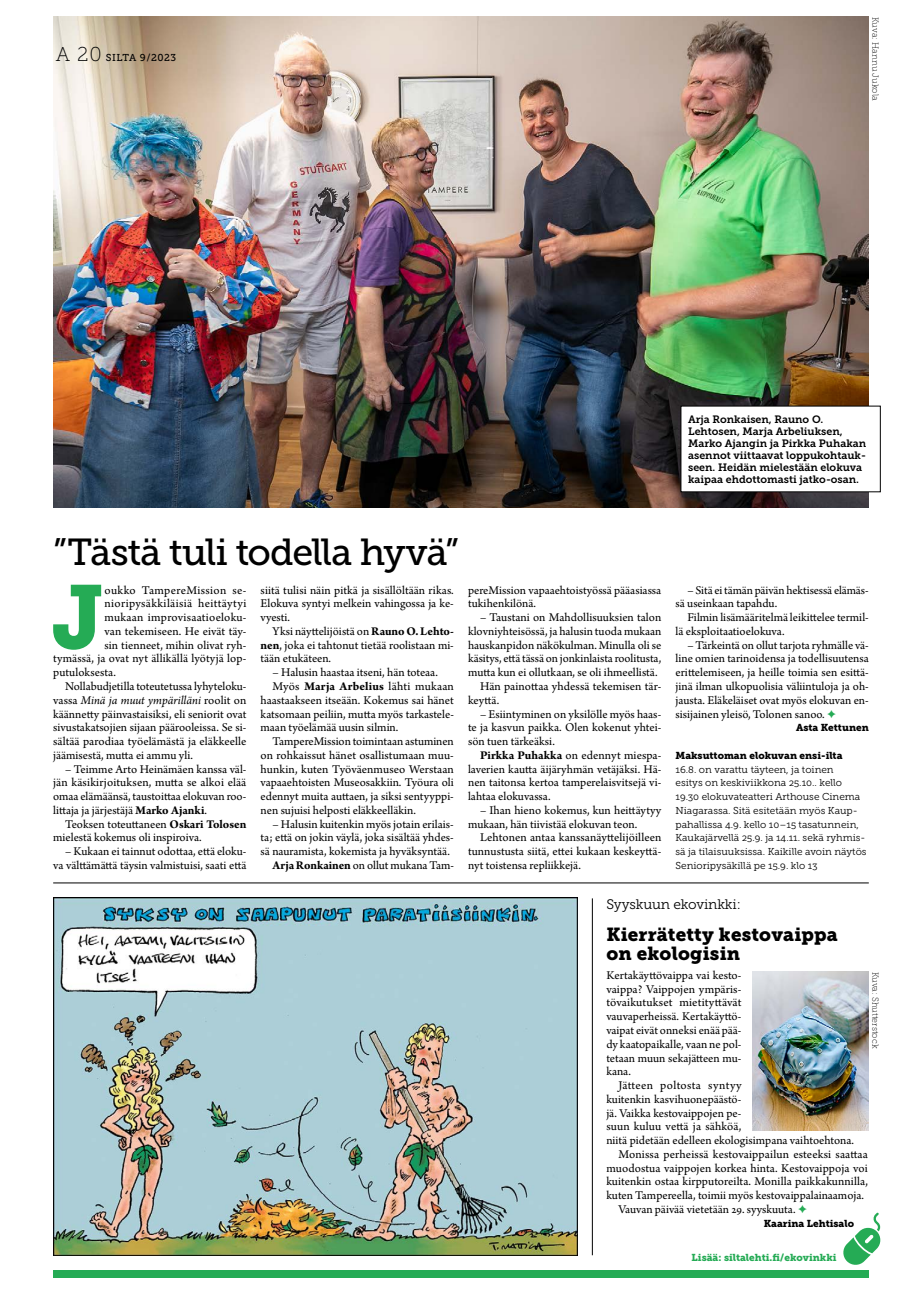
<style>
.page{position:relative;width:922px;height:1312px;background:#fff}
.page>*{position:absolute;margin:0;border:0;box-sizing:border-box;transform-origin:0 0}
.t1{font:89.38px "Museo Slab 900";color:#25ab55}
.t2{font:37.5px "Museo Slab 500";letter-spacing:-.025em;color:#000}
.t3{font:18.75px/18.8px "Museo Slab 900";letter-spacing:.01em;color:#000}
.t4{font:13.75px "Museo Slab 300";letter-spacing:-.01em;color:#000}
.t5{font:12.5px/13.8px "Arno Pro";color:#000;text-align:justify}
.t6{font:12.5px "Arno Pro";letter-spacing:.025em;color:#000}
.t7{font:italic 12.5px "Arno Pro";color:#000}
.t8{font:12.5px "Arno Pro";letter-spacing:.03em;color:#000}
.t9{font:10.62px/11.9px "Museo Slab 700";color:#000}
.t10{font:10px/13.8px "Museo Slab 300";color:#000}
.t11{font:10px "Museo Slab 900";color:#000}
.t12{font:10px "Museo Slab 900";color:#25ab55}
.t13{font:10px "Museo Slab 500";letter-spacing:.03em;color:#000}
.t14{font:8.75px "Museo Slab 100";color:#000}
.s1{font-family:"Museo Slab 100";font-size:20px}
.s2{font-weight:700}
.s3{font-style:normal}
.s4{color:#25ab55}
</style>
<div class="page">
<div style="left:53px;top:1269px;width:815px;height:7px;background:#25ab55"></div>
<hr style="left:53px;top:882px;width:815px;height:1px;background:#000">
<img style="left:53px;top:897px;width:525px;height:357px">
<svg style="left:843px;top:1212px;width:38px;height:53px"></svg>
<hr style="left:592px;top:898px;width:1px;height:356px;background:#000">
<img style="left:752px;top:971px;width:116px;height:158px">
<img style="left:53px;top:17px;width:814px;height:491px">
<div style="left:680px;top:406px;width:200px;height:85px;background:#fff"></div>
<p class="t13" style="left:56px;top:52px;width:122px"><span class="s1">A 20</span> SILTA 9/2023</p>
<p class="t14" style="left:879px;top:17px;width:85px;rotate:90deg">Kuva: Hannu Jukola</p>
<p class="t9" style="left:688px;top:413px;width:179px">Arja Ronkaisen, Rauno O.<br>Lehtosen, Marja Arbeliuksen,<br>Marko Ajangin ja Pirkka Puhakan asennot viittaavat loppukohtauk&shy;seen. Heidän mielestään elokuva kaipaa ehdottomasti jatko-osan.</p>
<h2 class="t2" style="left:53px;top:531px;width:407px">”Tästä tuli todella hyvä”</h2>
<h1 class="t1" style="left:52px;top:565px;width:54px">J</h1>
<p class="t8" style="left:104px;top:582px;width:143px">oukko TampereMission se-</p>
<p class="t5" style="left:260px;top:583px;width:195px">siitä tulisi näin pitkä ja sisällöltään rikas.<br>Elokuva syntyi melkein vahingossa ja ke&shy;vyesti.</p>
<p class="t5" style="left:260px;top:625px;width:195px;text-indent:12px">Yksi näyttelijöistä on <span class="s2">Rauno O. Lehto&shy;nen</span>, joka ei tahtonut tietää roolistaan mi&shy;tään etukäteen.</p>
<p class="t5" style="left:272px;top:666px;width:167px">– Halusin haastaa itseni, hän toteaa.</p>
<p class="t5" style="left:272px;top:680px;width:183px">Myös <span class="s2">Marja Arbelius</span> lähti mukaan</p>
<p class="t5" style="left:260px;top:693px;width:195px">haastaakseen itseään. Kokemus sai hänet</p>
<p class="t5" style="left:260px;top:707px;width:195px">katsomaan peiliin, mutta myös tarkastele-</p>
<p class="t5" style="left:260px;top:721px;width:139px">maan työelämää uusin silmin.</p>
<p class="t5" style="left:272px;top:735px;width:183px">TampereMission toimintaan astuminen</p>
<p class="t5" style="left:260px;top:748px;width:195px">on rohkaissut hänet osallistumaan muu-</p>
<p class="t5" style="left:260px;top:762px;width:195px">hunkin, kuten Työväenmuseo Werstaan</p>
<p class="t5" style="left:260px;top:776px;width:195px">vapaaehtoisten Museosakkiin. Työura oli</p>
<p class="t5" style="left:260px;top:790px;width:195px">edennyt muita auttaen, ja siksi sentyyppi-</p>
<p class="t5" style="left:260px;top:803px;width:157px">nen sujuisi helposti eläkkeelläkin.</p>
<p class="t5" style="left:272px;top:817px;width:183px">– Halusin kuitenkin myös jotain erilais-</p>
<p class="t5" style="left:260px;top:831px;width:195px">ta; että on jokin väylä, joka sisältää yhdes-</p>
<p class="t5" style="left:260px;top:845px;width:191px">sä nauramista, kokemista ja hyväksyntää.</p>
<p class="t5" style="left:272px;top:858px;width:183px"><span class="s2">Arja Ronkainen</span> on ollut mukana Tam-</p>
<p class="t6" style="left:104px;top:596px;width:143px">nioripysäkkiläisiä heittäytyi</p>
<p class="t5" style="left:104px;top:611px;width:143px">mukaan improvisaatioeloku-</p>
<p class="t5" style="left:104px;top:625px;width:143px">van tekemiseen. He eivät täy-</p>
<p class="t5" style="left:104px;top:638px;width:143px">sin tienneet, mihin olivat ryh-</p>
<p class="t5" style="left:53px;top:652px;width:195px">tymässä, ja ovat nyt ällikällä lyötyjä lop-</p>
<p class="t5" style="left:53px;top:666px;width:64px">putuloksesta.</p>
<p class="t5" style="left:65px;top:680px;width:183px">Nollabudjetilla toteutetussa lyhyteloku-</p>
<p class="t7" style="left:53px;top:692px;width:195px"><span class="s3">vassa</span> Minä ja muut ympärilläni <span class="s3">roolit on</span></p>
<p class="t5" style="left:53px;top:707px;width:195px">käännetty päinvastaisiksi, eli seniorit ovat</p>
<p class="t5" style="left:53px;top:721px;width:195px">sivustakatsojien sijaan päärooleissa. Se si-</p>
<p class="t5" style="left:53px;top:735px;width:195px">sältää parodiaa työelämästä ja eläkkeelle</p>
<p class="t5" style="left:53px;top:748px;width:141px">jäämisestä, mutta ei ammu yli.</p>
<p class="t5" style="left:53px;top:762px;width:195px;text-indent:12px">– Teimme Arto Heinämäen kanssa väl&shy;jän käsikirjoituksen, mutta se alkoi elää omaa elämäänsä, taustoittaa elokuvan roo&shy;littaja ja järjestäjä <span class="s2">Marko Ajanki</span>.</p>
<p class="t5" style="left:53px;top:817px;width:195px;text-indent:12px">Teoksen toteuttaneen <span class="s2">Oskari Tolosen </span>mielestä kokemus oli inspiroiva.</p>
<p class="t5" style="left:53px;top:845px;width:195px;text-align:right">– Kukaan ei tainnut odottaa, että eloku&shy;va välttämättä täysin valmistuisi, saati että</p>
<p class="t5" style="left:468px;top:583px;width:195px">pereMission vapaaehtoistyössä pääasiassa tukihenkilönä.</p>
<p class="t5" style="left:480px;top:611px;width:183px">– Taustani on Mahdollisuuksien talon</p>
<p class="t5" style="left:468px;top:625px;width:195px">klovniyhteisössä, ja halusin tuoda mukaan</p>
<p class="t5" style="left:468px;top:638px;width:195px">hauskanpidon näkökulman. Minulla oli se</p>
<p class="t5" style="left:468px;top:652px;width:195px">käsitys, että tässä on jonkinlaista roolitusta,</p>
<p class="t5" style="left:468px;top:666px;width:191px">mutta kun ei ollutkaan, se oli ihmeellistä.</p>
<p class="t5" style="left:480px;top:680px;width:183px">Hän painottaa yhdessä tekemisen tär-</p>
<p class="t5" style="left:468px;top:693px;width:33px">keyttä.</p>
<p class="t5" style="left:468px;top:707px;width:195px;text-indent:12px">– Esiintyminen on yksilölle myös haas&shy;te ja kasvun paikka. Olen kokenut yhtei&shy;sön tuen tärkeäksi.</p>
<p class="t5" style="left:468px;top:748px;width:195px;text-indent:12px"><span class="s2">Pirkka Puhakka</span> on edennyt miespa&shy;laverien kautta äijäryhmän vetäjäksi. Hä&shy;nen taitonsa kertoa tamperelaisvitsejä vi&shy;lahtaa elokuvassa.</p>
<p class="t5" style="left:468px;top:803px;width:195px;text-indent:12px">– Ihan hieno kokemus, kun heittäytyy mukaan, hän tiivistää elokuvan teon.</p>
<p class="t5" style="left:468px;top:831px;width:195px;text-indent:12px">Lehtonen antaa kanssanäyttelijöilleen tunnustusta siitä, ettei kukaan keskeyttä&shy;nyt toistensa repliikkejä.</p>
<p class="t5" style="left:675px;top:583px;width:195px;text-indent:12px">– Sitä ei tämän päivän hektisessä elämäs&shy;sä useinkaan tapahdu.</p>
<p class="t5" style="left:675px;top:611px;width:195px;text-indent:12px">Filmin lisämääritelmä leikittelee termil&shy;lä eksploitaatioelokuva.</p>
<p class="t5" style="left:675px;top:638px;width:195px;text-indent:12px">– Tärkeintä on ollut tarjota ryhmälle vä&shy;line omien tarinoidensa ja todellisuutensa erittelemiseen, ja heille toimia sen esittä&shy;jinä ilman ulkopuolisia väliintuloja ja oh&shy;jausta. Eläkeläiset ovat myös elokuvan en&shy;sisijainen yleisö, Tolonen sanoo. <span class="s4">✦</span></p>
<p class="t11" style="left:795px;top:721px;width:74px">Asta Kettunen</p>
<p class="t11" style="left:675px;top:749px;width:168px">Maksuttoman elokuvan ensi-ilta</p>
<p class="t10" style="left:675px;top:762px;width:192px">16.8. on varattu täyteen, ja toinen<br>esitys on keskiviikkona 25.10.. kello 19.30 elokuvateatteri Arthouse Cinema Niagarassa. Sitä esitetään myös Kaup&shy;pahallissa 4.9. kello 10–15 tasatunnein, Kaukajärvellä 25.9. ja 14.11. sekä ryhmis&shy;sä ja tilaisuuksissa. Kaikille avoin näytös Senioripysäkillä pe 15.9. klo 13</p>
<p class="t4" style="left:606px;top:896px;width:136px">Syyskuun ekovinkki:</p>
<h3 class="t3" style="left:606px;top:924px;width:233px">Kierrätetty kestovaippa on ekologisin</h3>
<p class="t5" style="left:606px;top:968px;width:136px">Kertakäyttövaippa vai kesto&shy;vaippa? Vaippojen ympäris&shy;tövaikutukset mietityttävät vauvaperheissä. Kertakäyttö&shy;vaipat eivät onneksi enää pää&shy;dy kaatopaikalle, vaan ne pol&shy;tetaan muun sekajätteen mu&shy;kana.</p>
<p class="t6" style="left:618px;top:1077px;width:124px">Jätteen poltosta syntyy</p>
<p class="t5" style="left:606px;top:1092px;width:136px">kuitenkin kasvihuonepäästö-</p>
<p class="t5" style="left:606px;top:1106px;width:136px">jä. Vaikka kestovaippojen pe-</p>
<p class="t5" style="left:606px;top:1120px;width:136px">suun kuluu vettä ja sähköä,</p>
<p class="t5" style="left:606px;top:1133px;width:249px">niitä pidetään edelleen ekologisimpana vaihtoehtona.</p>
<p class="t5" style="left:618px;top:1147px;width:251px">Monissa perheissä kestovaippailun esteeksi saattaa</p>
<p class="t5" style="left:606px;top:1161px;width:263px">muodostua vaippojen korkea hinta. Kestovaippoja voi</p>
<p class="t5" style="left:606px;top:1175px;width:263px">kuitenkin ostaa kirpputoreilta. Monilla paikkakunnilla,</p>
<p class="t5" style="left:606px;top:1188px;width:259px">kuten Tampereella, toimii myös kestovaippalainaamoja.</p>
<p class="t5" style="left:618px;top:1202px;width:190px">Vauvan päivää vietetään 29. syyskuuta. <span class="s4">✦</span></p>
<p class="t11" style="left:763px;top:1216px;width:92px">Kaarina Lehtisalo</p>
<p class="t14" style="left:879px;top:971px;width:78px;rotate:90deg">Kuva: Shutterstock</p>
<p class="t12" style="left:691px;top:1250px;width:146px">Lisää: siltalehti.fi/ekovinkki</p>
</div>
